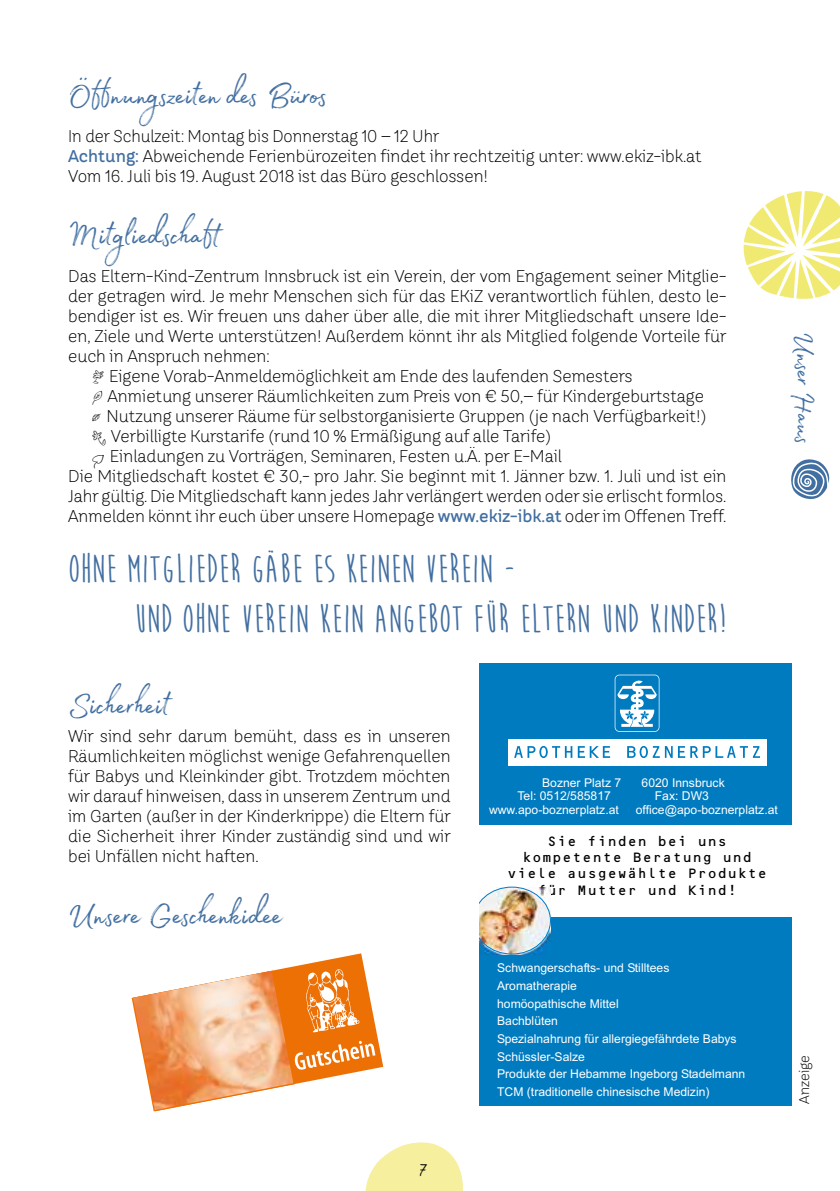
<style>
.page{position:relative;width:840px;height:1191px;background:#fff}
.page>*{position:absolute;margin:0;border:0;box-sizing:border-box;transform-origin:0 0}
.t1{font:700 40px/50px "Moon Flower";color:#426fa1}
.t2{font:40px "Madelyn";letter-spacing:-.02em;color:#426fa1}
.t3{font:34px "Madelyn";color:#426fa1}
.t4{font:28px "Madelyn";color:#000}
.t5{font:300 17px/20px "TT Hazelnuts";color:#000}
.t6{font:300 14px "TT Hazelnuts";color:#000}
.t7{font:13.8px/16.2px "OCRBLTA";color:#000;text-align:center}
.t8{font:12.2px/17.6px "Arial";color:#fff}
.s1{font-weight:500;color:#426fa1}
.s2{font-family:"Madelyn Doodles";font-weight:400}
</style>
<div class="page">
<svg style="left:365px;top:1142px;width:98px;height:49px"></svg>
<svg style="left:743px;top:191px;width:96px;height:108px"></svg>
<svg style="left:791px;top:459px;width:38px;height:40px"></svg>
<svg style="left:132px;top:953px;width:251px;height:158px"></svg>
<div style="left:478px;top:663px;width:312px;height:443px;background:#007bc0"></div>
<div style="left:478px;top:825px;width:312px;height:91px;background:#fff"></div>
<div style="left:507px;top:739px;width:259px;height:26px;background:#fff"></div>
<svg style="left:514px;top:746px;width:95px;height:12px"></svg>
<svg style="left:627px;top:746px;width:57px;height:12px"></svg>
<svg style="left:690px;top:746px;width:69px;height:12px"></svg>
<svg style="left:614px;top:674px;width:45px;height:58px"></svg>
<img style="left:478px;top:886px;width:72px;height:68px">
<h1 class="t2" style="left:68px;top:65px;width:260px">Öffnungszeiten des Büros</h1>
<p class="t5" style="left:68px;top:126px;width:635px">In der Schulzeit: Montag bis Donnerstag 10 – 12 Uhr<br><span class="s1">Achtung:</span> Abweichende Ferienbürozeiten findet ihr rechtzeitig unter: www.ekiz-ibk.at<br>Vom 16. Juli bis 19. August 2018 ist das Büro geschlossen!</p>
<h1 class="t2" style="left:68px;top:205px;width:157px">Mitgliedschaft</h1>
<p class="t5" style="left:68px;top:266px;width:659px">Das Eltern-Kind-Zentrum Innsbruck ist ein Verein, der vom Engagement seiner Mitglie-</p>
<p class="t5" style="left:68px;top:286px;width:659px">der getragen wird. Je mehr Menschen sich für das EKiZ verantwortlich fühlen, desto le-</p>
<p class="t5" style="left:68px;top:306px;width:659px">bendiger ist es. Wir freuen uns daher über alle, die mit ihrer Mitgliedschaft unsere Ide-</p>
<p class="t5" style="left:68px;top:326px;width:659px">en, Ziele und Werte unterstützen! Außerdem könnt ihr als Mitglied folgende Vorteile für</p>
<p class="t5" style="left:68px;top:346px;width:203px">euch in Anspruch nehmen:</p>
<p class="t5" style="left:91px;top:366px;width:543px"><span class="s2">b</span> Eigene Vorab-Anmeldemöglichkeit am Ende des laufenden Semesters</p>
<p class="t5" style="left:91px;top:386px;width:614px"><span class="s2">k</span> Anmietung unserer Räumlichkeiten zum Preis von € 50,– für Kindergeburtstage</p>
<p class="t5" style="left:91px;top:406px;width:617px"><span class="s2">r</span> Nutzung unserer Räume für selbstorganisierte Gruppen (je nach Verfügbarkeit!)</p>
<p class="t5" style="left:91px;top:426px;width:461px"><span class="s2">a</span> Verbilligte Kurstarife (rund 10 % Ermäßigung auf alle Tarife)</p>
<p class="t5" style="left:91px;top:446px;width:472px"><span class="s2">l</span> Einladungen zu Vorträgen, Seminaren, Festen u.Ä. per E-Mail</p>
<p class="t5" style="left:68px;top:466px;width:659px">Die Mitgliedschaft kostet € 30,- pro Jahr. Sie beginnt mit 1. Jänner bzw. 1. Juli und ist ein</p>
<p class="t5" style="left:68px;top:486px;width:659px">Jahr gültig. Die Mitgliedschaft kann jedes Jahr verlängert werden oder sie erlischt formlos.</p>
<p class="t5" style="left:68px;top:506px;width:659px">Anmelden könnt ihr euch über unsere Homepage <span class="s1">www.ekiz-ibk.at</span> oder im Offenen Treff.</p>
<h1 class="t1" style="left:133px;top:544px;width:594px;text-indent:-65px">OHNE MITGLIEDER GÄBE ES KEINEN VEREIN -<br>UND OHNE VEREIN KEIN ANGEBOT FÜR ELTERN UND KINDER!</h1>
<h2 class="t3" style="left:829px;top:332px;width:113px;rotate:90deg">Unser Haus</h2>
<h1 class="t2" style="left:68px;top:675px;width:104px">Sicherheit</h1>
<p class="t5" style="left:68px;top:726px;width:384px;text-align:justify">Wir sind sehr darum bemüht, dass es in unseren Räumlichkeiten möglichst wenige Gefahrenquellen für Babys und Kleinkinder gibt. Trotzdem möchten wir darauf hinweisen, dass in unserem Zentrum und im Garten (außer in der Kinderkrippe) die Eltern für die Sicherheit ihrer Kinder zuständig sind und wir bei Unfällen nicht haften.</p>
<h1 class="t2" style="left:68px;top:885px;width:216px">Unsere Geschenkidee</h1>
<p class="t8" style="left:542px;top:774px;width:81px">Bozner Platz 7</p>
<p class="t8" style="left:641px;top:774px;width:85px">6020 Innsbruck</p>
<p class="t8" style="left:517px;top:788px;width:95px">Tel: 0512/585817</p>
<p class="t8" style="left:654px;top:788px;width:56px">Fax: DW3</p>
<p class="t8" style="left:488px;top:802px;width:131px">www.apo-boznerplatz.at</p>
<p class="t8" style="left:635px;top:802px;width:143px">office@apo-boznerplatz.at</p>
<p class="t7" style="left:507px;top:834px;width:262px">Sie finden bei uns kompetente Beratung und viele ausgewählte Produkte für Mutter und Kind!</p>
<p class="t8" style="left:497px;top:960px;width:249px">Schwangerschafts- und Stilltees<br>Aromatherapie<br>homöopathische Mittel<br>Bachblüten<br>Spezialnahrung für allergiegefährdete Babys<br>Schüssler-Salze<br>Produkte der Hebamme Ingeborg Stadelmann<br>TCM (traditionelle chinesische Medizin)</p>
<p class="t6" style="left:794px;top:1103px;width:50px;rotate:-90deg">Anzeige</p>
<h3 class="t4" style="left:418px;top:1146px;width:10px">7</h3>
</div>
